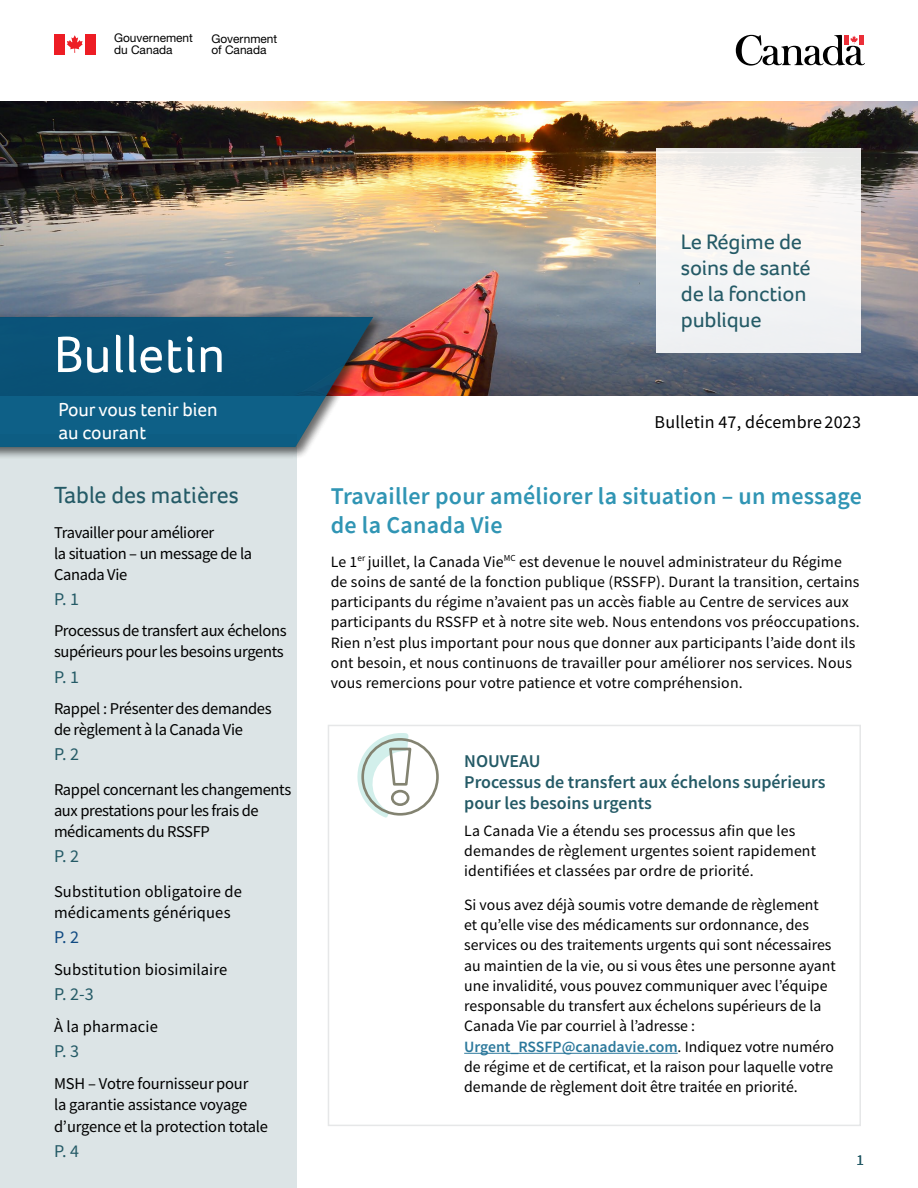
<style>
.page{position:relative;width:918px;height:1188px;background:#fff}
.page>*{position:absolute;margin:0;border:0;box-sizing:border-box;transform-origin:0 0}
.Headline_2{font:52.5px "Foco";letter-spacing:.01em;color:#fff}
.Inline_Header_Style{font:600 24px/28.8px "Source Sans Pro";letter-spacing:.01em;color:#3095b4}
.t1{font:24px "Foco";color:#245a66}
.Headline{font:21.6px/26px "Foco";letter-spacing:-.01em;color:#245a66;scale:1.04 1}
.Headline-2{font:19.5px/23.4px "Foco";color:#fff}
.Inline_Header_3{font:600 18px/21px "Source Sans Pro";color:#245a66}
.t2{font:18px "Source Sans Pro";letter-spacing:.01em;color:#000}
.t3{font:18px "Source Sans Variable";color:#245a66}
.t4{font:18px "Source Sans Variable";color:#104a82}
.t5{font:16.5px/21px "Source Sans Variable";letter-spacing:-.02em;color:#000}
.t6{font:16.5px/21.6px "Source Sans Variable";letter-spacing:.01em;color:#000}
.Body_Copy_Style{font:15.75px/20.2px "Source Sans Pro";color:#000}
.t7{font:15px "Source Sans Pro";color:#245a66}
.t8{font:11.85px/11.9px "Helvetica Neue LT Std";color:#000}
.s1{font-weight:600;color:#2c799c}
</style>
<div class="page">
<div style="left:0;top:435px;width:297px;height:753px;background:#dce4e6"></div>
<svg style="left:736px;top:35px;width:129px;height:31px"></svg>
<img style="left:0;top:102px;width:918px;height:294px">
<div style="left:0;top:314px;width:385px;height:146px;background:#000;opacity:.39"></div>
<svg style="left:0;top:317px;width:373px;height:130px;background:#1f5f80"></svg>
<div style="left:656px;top:148px;width:204px;height:204px;background:linear-gradient(to right,#f6f5f2,#f4f3f2)"></div>
<div style="left:54px;top:34px;width:10px;height:20px;background:#ed1d24"></div>
<svg style="left:67px;top:35px;width:16px;height:18px"></svg>
<div style="left:85px;top:34px;width:11px;height:20px;background:#ed1d24"></div>
<hr style="left:464px;top:1053px;width:214px;height:1px;background:#2c799c">
<div style="left:328px;top:725px;width:533px;height:401px;border:2px solid #e6e7e8"></div>
<svg style="left:357px;top:733px;width:56px;height:85px"></svg>
<div style="left:391px;top:790px;width:19px;height:16px;border:3px solid #838371;border-radius:50%"></div>
<p class="t8" style="left:114px;top:32px;width:80px">Gouvernement du Canada</p>
<p class="t8" style="left:211px;top:32px;width:67px">Government of Canada</p>
<p class="Headline_2" style="left:54px;top:320px;width:173px">Bulletin</p>
<p class="Headline-2" style="left:58px;top:397px;width:161px">Pour vous tenir bien au courant</p>
<p class="t1" style="left:54px;top:479px;width:186px">Table des matières</p>
<p class="t5" style="left:54px;top:522px;width:200px">Travailler pour améliorer<br>la situation – un message de la<br>Canada Vie</p>
<p class="t3" style="left:54px;top:588px;width:27px">P. 1</p>
<p class="t5" style="left:54px;top:621px;width:234px">Processus de transfert aux échelons supérieurs pour les besoins urgents</p>
<p class="t3" style="left:54px;top:666px;width:27px">P. 1</p>
<p class="t5" style="left:54px;top:699px;width:219px">Rappel : Présenter des demandes de règlement à la Canada Vie</p>
<p class="t3" style="left:54px;top:744px;width:27px">P. 2</p>
<p class="t5" style="left:54px;top:779px;width:239px">Rappel concernant les changements aux prestations pour les frais de médicaments du RSSFP</p>
<p class="t3" style="left:54px;top:845px;width:27px">P. 2</p>
<p class="t6" style="left:54px;top:880px;width:190px">Substitution obligatoire de médicaments génériques</p>
<p class="t4" style="left:54px;top:926px;width:27px">P. 2</p>
<p class="t6" style="left:54px;top:959px;width:175px">Substitution biosimilaire</p>
<p class="t3" style="left:54px;top:983px;width:41px">P. 2-3</p>
<p class="t6" style="left:54px;top:1016px;width:105px">À la pharmacie</p>
<p class="t3" style="left:54px;top:1040px;width:27px">P. 3</p>
<p class="t5" style="left:54px;top:1073px;width:216px">MSH – Votre fournisseur pour<br>la garantie assistance voyage d’urgence et la protection totale</p>
<p class="t3" style="left:54px;top:1140px;width:27px">P. 4</p>
<p class="Headline" style="left:681px;top:229px;width:126px">Le Régime de soins de santé de la fonction publique</p>
<p class="t2" style="left:655px;top:410px;width:208px">Bulletin 47, décembre 2023</p>
<p class="Inline_Header_Style" style="left:331px;top:481px;width:533px">Travailler pour améliorer la situation – un message de la Canada Vie</p>
<p class="Body_Copy_Style" style="left:331px;top:551px;width:531px">Le 1<sup>er</sup> juillet, la Canada Vie<sup>MC</sup> est devenue le nouvel administrateur du Régime de soins de santé de la fonction publique (RSSFP). Durant la transition, certains participants du régime n’avaient pas un accès fiable au Centre de services aux participants du RSSFP et à notre site web. Nous entendons vos préoccupations.<br>Rien n’est plus important pour nous que donner aux participants l’aide dont ils ont besoin, et nous continuons de travailler pour améliorer nos services. Nous vous remercions pour votre patience et votre compréhension.</p>
<p class="Inline_Header_3" style="left:464px;top:750px;width:363px">NOUVEAU<br>Processus de transfert aux échelons supérieurs pour les besoins urgents</p>
<p class="Body_Copy_Style" style="left:464px;top:820px;width:353px">La Canada Vie a étendu ses processus afin que les demandes de règlement urgentes soient rapidement identifiées et classées par ordre de priorité.</p>
<p class="Body_Copy_Style" style="left:464px;top:895px;width:373px">Si vous avez déjà soumis votre demande de règlement et qu’elle vise des médicaments sur ordonnance, des services ou des traitements urgents qui sont nécessaires au maintien de la vie, ou si vous êtes une personne ayant une invalidité, vous pouvez communiquer avec l’équipe responsable du transfert aux échelons supérieurs de la Canada Vie par courriel à l’adresse :<br><span class="s1">Urgent_RSSFP@canadavie.com</span>. Indiquez votre numéro de régime et de certificat, et la raison pour laquelle votre demande de règlement doit être traitée en priorité.</p>
<p class="t7" style="left:857px;top:1150px;width:9px">1</p>
</div>
